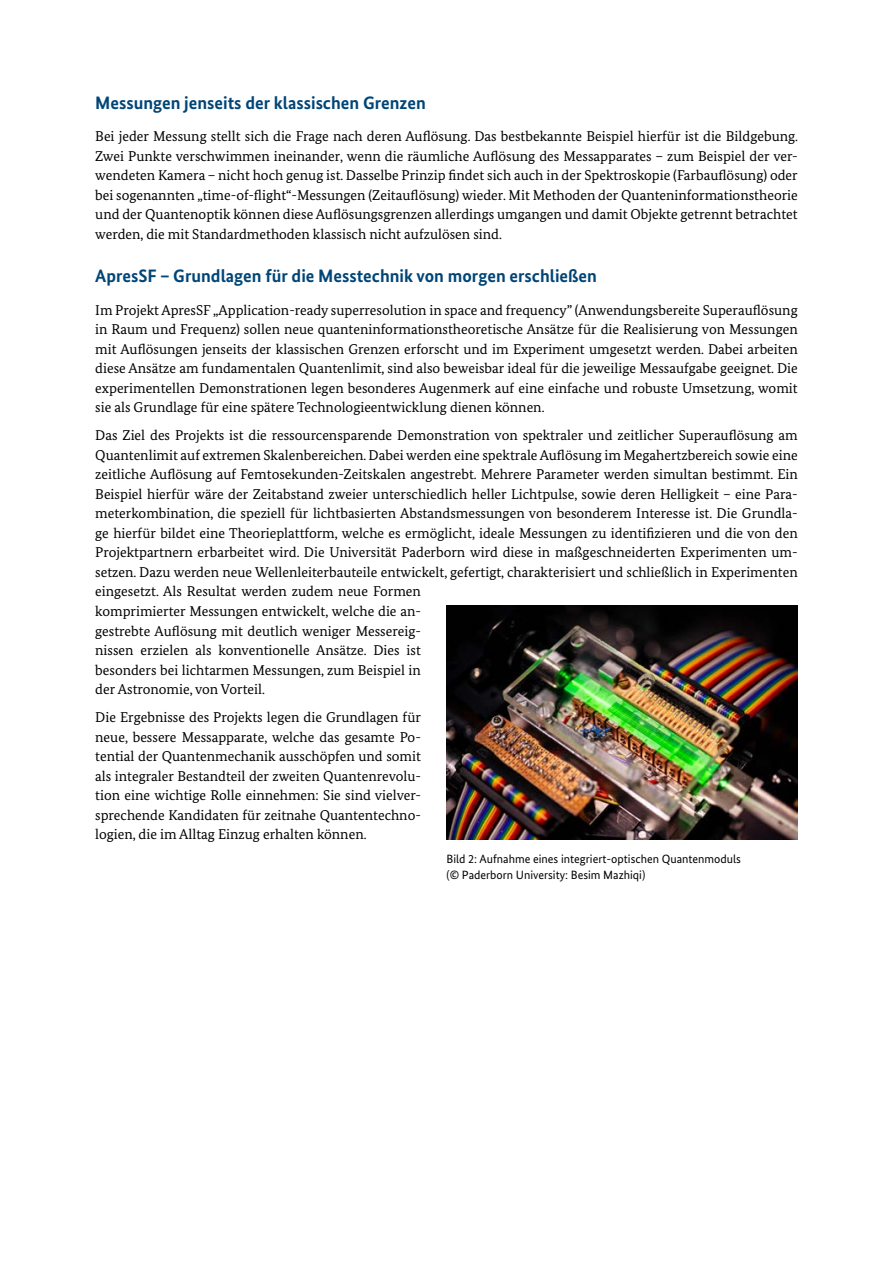
<style>
.page{position:relative;width:893px;height:1263px;background:#fff}
.page>*{position:absolute;margin:0;border:0;box-sizing:border-box;transform-origin:0 0}
.t1{font:700 18px "Bundes Sans";color:#004577}
.t2{font:14.25px/19.5px "Bundes Serif";color:#000;text-align:justify}
.t3{font:12px "Bundes Sans";color:#000}
</style>
<div class="page">
<img style="left:446px;top:605px;width:352px;height:235px">
<h3 class="t1" style="left:95px;top:92px;width:332px">Messungen jenseits der klassischen Grenzen</h3>
<p class="t2" style="left:95px;top:127px;width:704px">Bei jeder Messung stellt sich die Frage nach deren Auflösung. Das bestbekannte Beispiel hierfür ist die Bildgebung.<br>Zwei Punkte verschwimmen ineinander, wenn die räumliche Auflösung des Messapparates – zum Beispiel der ver&shy;wendeten Kamera – nicht hoch genug ist. Dasselbe Prinzip findet sich auch in der Spektroskopie (Farbauflösung) oder bei sogenannten „time-of-flight“-Messungen (Zeitauflösung) wieder. Mit Methoden der Quanteninformationstheorie und der Quantenoptik können diese Auflösungsgrenzen allerdings umgangen und damit Objekte getrennt betrachtet werden, die mit Standardmethoden klassisch nicht aufzulösen sind.</p>
<h3 class="t1" style="left:95px;top:265px;width:503px">ApresSF – Grundlagen für die Messtechnik von morgen erschließen</h3>
<p class="t2" style="left:95px;top:300px;width:704px">Im Projekt ApresSF „Application-ready superresolution in space and frequency” (Anwendungsbereite Superauflösung in Raum und Frequenz) sollen neue quanteninformationstheoretische Ansätze für die Realisierung von Messungen mit Auflösungen jenseits der klassischen Grenzen erforscht und im Experiment umgesetzt werden. Dabei arbeiten diese Ansätze am fundamentalen Quantenlimit, sind also beweisbar ideal für die jeweilige Messaufgabe geeignet. Die experimentellen Demonstrationen legen besonderes Augenmerk auf eine einfache und robuste Umsetzung, womit sie als Grundlage für eine spätere Technologieentwicklung dienen können.</p>
<p class="t2" style="left:95px;top:426px;width:704px;text-align:left">Das Ziel des Projekts ist die ressourcensparende Demonstration von spektraler und zeitlicher Superauflösung am Quantenlimit auf extremen Skalenbereichen. Dabei werden eine spektrale Auflösung im Megahertzbereich sowie eine zeitliche Auflösung auf Femtosekunden-Zeitskalen angestrebt. Mehrere Parameter werden simultan bestimmt. Ein Beispiel hierfür wäre der Zeitabstand zweier unterschiedlich heller Lichtpulse, sowie deren Helligkeit – eine Para&shy;meterkombination, die speziell für lichtbasierten Abstandsmessungen von besonderem Interesse ist. Die Grundla&shy;ge hierfür bildet eine Theorieplattform, welche es ermöglicht, ideale Messungen zu identifizieren und die von den Projektpartnern erbarbeitet wird. Die Universität Paderborn wird diese in maßgeschneiderten Experimenten um&shy;setzen. Dazu werden neue Wellenleiterbauteile entwickelt, gefertigt, charakterisiert und schließlich in Experimenten eingesetzt. Als Resultat werden zudem neue Formen<br>komprimierter Messungen entwickelt, welche die an-<br>gestrebte Auflösung mit deutlich weniger Messereig-<br>nissen erzielen als konventionelle Ansätze. Dies ist<br>besonders bei lichtarmen Messungen, zum Beispiel in<br>der Astronomie, von Vorteil.</p>
<p class="t2" style="left:95px;top:708px;width:327px">Die Ergebnisse des Projekts legen die Grundlagen für neue, bessere Messapparate, welche das gesamte Po&shy;tential der Quantenmechanik ausschöpfen und somit als integraler Bestandteil der zweiten Quantenrevolu&shy;tion eine wichtige Rolle einnehmen: Sie sind vielver&shy;sprechende Kandidaten für zeitnahe Quantentechno&shy;logien, die im Alltag Einzug erhalten können.</p>
<p class="t3" style="left:446px;top:851px;width:296px">Bild 2: Aufnahme eines integriert-optischen Quantenmoduls</p>
<p class="t3" style="left:446px;top:867px;width:200px">(© Paderborn University: Besim Mazhiqi)</p>
</div>
